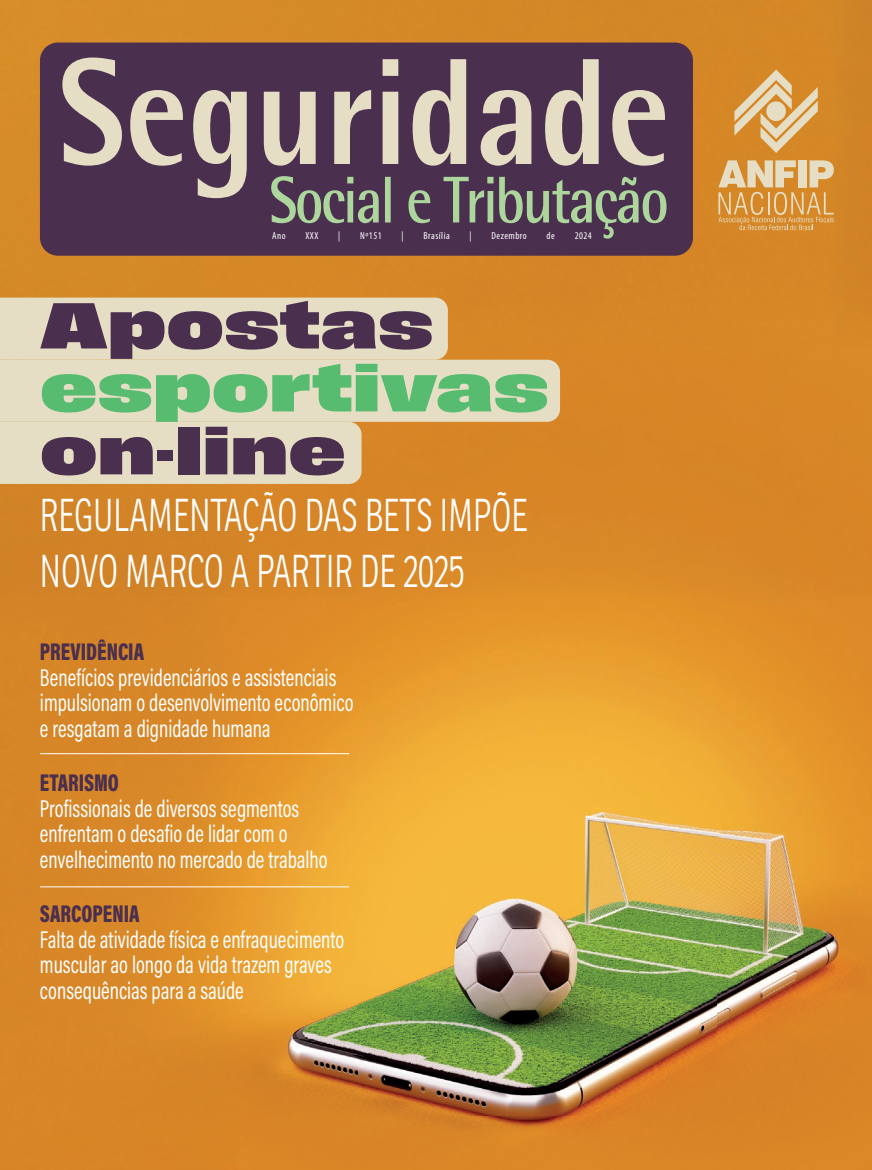
<style>
.page{position:relative;width:872px;height:1170px;background:#fff}
.page>*{position:absolute;margin:0;border:0;box-sizing:border-box;transform-origin:0 0}
.t1{font:68.25px "Field Gothic No.86 X Bold X Wide";color:#4a2f4f}
.t2{font:68.25px "Field Gothic No.86 X Bold X Wide";color:#57bc6f}
.t3{font:300 44.7px/56.6px "Ronnia Cond";color:#fff;scale:.8 1}
.t4{font:24.45px/25.5px "Acumin Pro Cond";color:#fff;scale:.86 1}
.t5{font:900 24.45px "Acumin Pro Cond";color:#4a2f4f;scale:.86 1}
.t6{font:condensed 10.2px "Myriad Pro";letter-spacing:.05em;color:#fff}
</style>
<div class="page">
<img style="left:0;top:0;width:872px;height:1169px">
<svg style="left:0;top:297px;width:560px;height:187px;background:#e2cda5"></svg>
<div style="left:40px;top:43px;width:653px;height:213px;background:#4a2f4f;border-radius:18px"></div>
<svg style="left:62px;top:57px;width:603px;height:141px"></svg>
<svg style="left:271px;top:176px;width:395px;height:62px"></svg>
<hr style="left:40px;top:753px;width:309px;height:1px;background:#fff">
<hr style="left:40px;top:886px;width:309px;height:1px;background:#fff">
<svg style="left:734px;top:70px;width:83px;height:83px;background:#dba863"></svg>
<svg style="left:718px;top:160px;width:116px;height:70px;background:#dba762"></svg>
<p class="t6" style="left:272px;top:229px;width:15px">Ano</p>
<p class="t6" style="left:305px;top:229px;width:14px">XXX</p>
<p class="t6" style="left:338px;top:229px;width:4px">|</p>
<p class="t6" style="left:360px;top:229px;width:23px">Nº151</p>
<p class="t6" style="left:401px;top:229px;width:4px">|</p>
<p class="t6" style="left:423px;top:229px;width:28px">Brasília</p>
<p class="t6" style="left:469px;top:229px;width:4px">|</p>
<p class="t6" style="left:491px;top:229px;width:37px">Dezembro</p>
<p class="t6" style="left:546px;top:229px;width:10px">de</p>
<p class="t6" style="left:574px;top:229px;width:19px">2024</p>
<h1 class="t1" style="left:40px;top:288px;width:395px">Apostas</h1>
<h1 class="t2" style="left:40px;top:351px;width:510px">esportivas</h1>
<h1 class="t1" style="left:40px;top:414px;width:307px">on-line</h1>
<h2 class="t3" style="left:40px;top:486px;width:611px">REGULAMENTAÇÃO DAS BETS IMPÕE<br>NOVO MARCO A PARTIR DE 2025</h2>
<p class="t5" style="left:40px;top:636px;width:123px">PREVIDÊNCIA</p>
<p class="t4" style="left:40px;top:664px;width:366px">Benefícios previdenciários e assistenciais impulsionam o desenvolvimento econômico e resgatam a dignidade humana</p>
<p class="t5" style="left:40px;top:766px;width:93px">ETARISMO</p>
<p class="t4" style="left:40px;top:795px;width:336px">Profissionais de diversos segmentos enfrentam o desafio de lidar com o envelhecimento no mercado de trabalho</p>
<p class="t5" style="left:40px;top:897px;width:117px">SARCOPENIA</p>
<p class="t4" style="left:40px;top:925px;width:355px">Falta de atividade física e enfraquecimento muscular ao longo da vida trazem graves consequências para a saúde</p>
</div>
